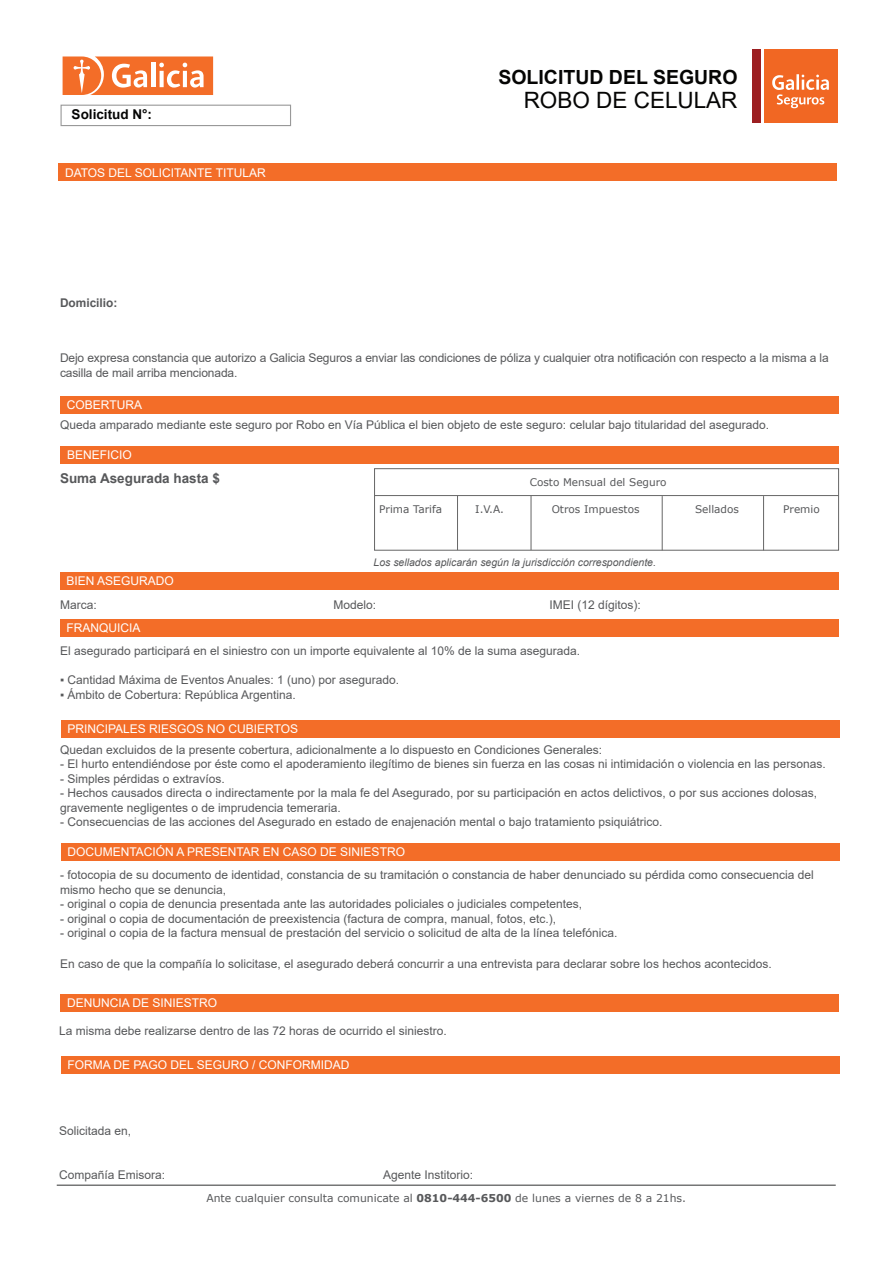
<style>
.page{position:relative;width:893px;height:1263px;background:#fff}
.page>*{position:absolute;margin:0;border:0;box-sizing:border-box;transform-origin:0 0}
.t1{font:22.5px "Arial";color:#050504}
.t2{font:700 19.5px "Arial";color:#050504}
.t3{font:700 13.5px "Arial";color:#57585a}
.t4{font:700 13.5px "Arial";color:#050504}
.t5{font:12px/14.4px "Arial";color:#57585a}
.t6{font:12px "Arial";color:#fff}
.t7{font:700 12px "Arial";color:#57585a}
.t8{font:10.8px "Verdana";color:#58595b}
.t9{font:10.5px "Verdana";color:#57585a}
.t10{font:italic 10.5px "Arial";color:#57585a}
.s1{font-weight:700}
</style>
<div class="page">
<hr style="left:57px;top:1185px;width:779px;height:1px;background:#313232">
<div style="left:60px;top:994px;width:779px;height:17px;background:#f36d28"></div>
<div style="left:61px;top:1056px;width:778px;height:17px;background:#f36d28"></div>
<div style="left:60px;top:396px;width:779px;height:17px;background:#f36d28"></div>
<div style="left:60px;top:446px;width:779px;height:17px;background:#f36d28"></div>
<div style="left:374px;top:468px;width:465px;height:83px;border:1px solid #666"></div>
<hr style="left:375px;top:495px;width:464px;height:1px;background:#666">
<hr style="left:531px;top:496px;width:1px;height:54px;background:#666">
<hr style="left:457px;top:496px;width:1px;height:54px;background:#666">
<hr style="left:662px;top:496px;width:1px;height:54px;background:#666">
<hr style="left:763px;top:496px;width:1px;height:54px;background:#666">
<div style="left:60px;top:572px;width:778px;height:17px;background:#f36d28"></div>
<div style="left:60px;top:619px;width:778px;height:17px;background:#f36d28"></div>
<div style="left:61px;top:720px;width:779px;height:17px;background:#f36d28"></div>
<div style="left:61px;top:844px;width:778px;height:17px;background:#f36d28"></div>
<div style="left:58px;top:163px;width:779px;height:17px;background:#f36d28"></div>
<div style="left:61px;top:105px;width:230px;height:21px;border:1px solid #999"></div>
<div style="left:764px;top:49px;width:73px;height:73px;background:#f16723"></div>
<div style="left:752px;top:49px;width:9px;height:73px;background:#9c1e21"></div>
<svg style="left:772px;top:74px;width:57px;height:34px"></svg>
<svg style="left:63px;top:56px;width:150px;height:39px"></svg>
<p class="t4" style="left:72px;top:105px;width:82px">Solicitud N°:</p>
<p class="t6" style="left:65px;top:164px;width:202px">DATOS DEL SOLICITANTE TITULAR</p>
<p class="t7" style="left:60px;top:294px;width:59px">Domicilio:</p>
<h2 class="t2" style="left:498px;top:64px;width:241px">SOLICITUD DEL SEGURO</h2>
<h1 class="t1" style="left:524px;top:85px;width:215px">ROBO DE CELULAR</h1>
<p class="t5" style="left:60px;top:350px;width:770px;line-height:15px">Dejo expresa constancia que autorizo a Galicia Seguros a enviar las condiciones de póliza y cualquier otra notificación con respecto a la misma a la casilla de mail arriba mencionada.</p>
<p class="t6" style="left:67px;top:396px;width:77px">COBERTURA</p>
<p class="t5" style="left:60px;top:418px;width:711px">Queda amparado mediante este seguro por Robo en Vía Pública el bien objeto de este seguro: celular bajo titularidad del asegurado.</p>
<p class="t6" style="left:67px;top:446px;width:66px">BENEFICIO</p>
<p class="t3" style="left:60px;top:468px;width:162px">Suma Asegurada hasta $</p>
<p class="t9" style="left:530px;top:475px;width:138px">Costo Mensual del Seguro</p>
<p class="t9" style="left:379px;top:502px;width:64px">Prima Tarifa</p>
<p class="t9" style="left:475px;top:502px;width:30px">I.V.A.</p>
<p class="t9" style="left:552px;top:502px;width:89px">Otros Impuestos</p>
<p class="t9" style="left:695px;top:502px;width:45px">Sellados</p>
<p class="t9" style="left:783px;top:502px;width:38px">Premio</p>
<p class="t10" style="left:374px;top:556px;width:284px">Los sellados aplicarán según la jurisdicción correspondiente.</p>
<p class="t6" style="left:66px;top:572px;width:109px">BIEN ASEGURADO</p>
<p class="t6" style="left:66px;top:619px;width:76px">FRANQUICIA</p>
<p class="t5" style="left:60px;top:597px;width:38px">Marca:</p>
<p class="t5" style="left:333px;top:597px;width:44px">Modelo:</p>
<p class="t5" style="left:549px;top:597px;width:93px">IMEI (12 dígitos):</p>
<p class="t5" style="left:60px;top:644px;width:522px">El asegurado participará en el siniestro con un importe equivalente al 10% de la suma asegurada.</p>
<p class="t5" style="left:60px;top:673px;width:341px">▪ Cantidad Máxima de Eventos Anuales: 1 (uno) por asegurado.</p>
<p class="t5" style="left:60px;top:687px;width:237px">▪ Ámbito de Cobertura: República Argentina.</p>
<p class="t6" style="left:67px;top:720px;width:232px">PRINCIPALES RIESGOS NO CUBIERTOS</p>
<p class="t5" style="left:60px;top:742px;width:544px">Quedan excluidos de la presente cobertura, adicionalmente a lo dispuesto en Condiciones Generales:</p>
<p class="t5" style="left:60px;top:757px;width:767px">- El hurto entendiéndose por éste como el apoderamiento ilegítimo de bienes sin fuerza en las cosas ni intimidación o violencia en las personas.</p>
<p class="t5" style="left:60px;top:771px;width:166px">- Simples pérdidas o extravíos.</p>
<p class="t5" style="left:60px;top:786px;width:759px">- Hechos causados directa o indirectamente por la mala fe del Asegurado, por su participación en actos delictivos, o por sus acciones dolosas, gravemente negligentes o de imprudencia temeraria.</p>
<p class="t5" style="left:60px;top:814px;width:604px">- Consecuencias de las acciones del Asegurado en estado de enajenación mental o bajo tratamiento psiquiátrico.</p>
<p class="t6" style="left:67px;top:844px;width:339px">DOCUMENTACIÓN A PRESENTAR EN CASO DE SINIESTRO</p>
<p class="t5" style="left:60px;top:868px;width:755px">- fotocopia de su documento de identidad, constancia de su tramitación o constancia de haber denunciado su pérdida como consecuencia del mismo hecho que se denuncia,</p>
<p class="t5" style="left:60px;top:897px;width:524px">- original o copia de denuncia presentada ante las autoridades policiales o judiciales competentes,</p>
<p class="t5" style="left:60px;top:911px;width:498px">- original o copia de documentación de preexistencia (factura de compra, manual, fotos, etc.),</p>
<p class="t5" style="left:60px;top:925px;width:559px">- original o copia de la factura mensual de prestación del servicio o solicitud de alta de la línea telefónica.</p>
<p class="t5" style="left:60px;top:956px;width:713px">En caso de que la compañía lo solicitase, el asegurado deberá concurrir a una entrevista para declarar sobre los hechos acontecidos.</p>
<p class="t6" style="left:67px;top:995px;width:152px">DENUNCIA DE SINIESTRO</p>
<p class="t5" style="left:59px;top:1023px;width:389px">La misma debe realizarse dentro de las 72 horas de ocurrido el siniestro.</p>
<p class="t6" style="left:67px;top:1056px;width:284px">FORMA DE PAGO DEL SEGURO / CONFORMIDAD</p>
<p class="t5" style="left:59px;top:1124px;width:74px">Solicitada en,</p>
<p class="t5" style="left:59px;top:1167px;width:108px">Compañía Emisora:</p>
<p class="t5" style="left:383px;top:1167px;width:92px">Agente Institorio:</p>
<p class="t8" style="left:206px;top:1191px;width:481px">Ante cualquier consulta comunicate al <span class="s1">0810-444-6500</span> de lunes a viernes de 8 a 21hs.</p>
</div>
